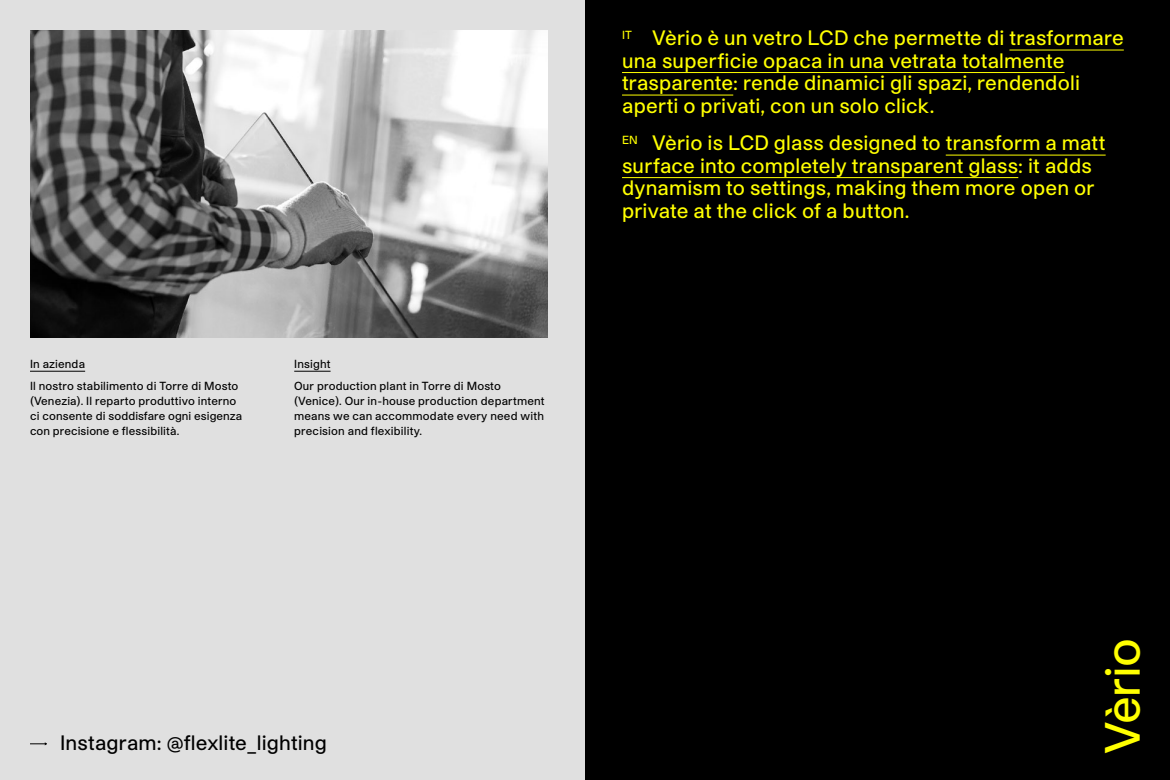
<style>
.page{position:relative;width:1170px;height:780px;background:#fff}
.page>*{position:absolute;margin:0;border:0;box-sizing:border-box;transform-origin:0 0}
.t1{font:500 47.5px "Studio Pro";letter-spacing:-.01em;color:#ff0}
.t2{font:500 20px/22.5px "Studio Pro";letter-spacing:.01em;color:#ff0}
.t3{font:500 20px "Studio Pro";letter-spacing:.01em;color:#000}
.t4{font:500 11.25px/15px "Studio Pro";letter-spacing:.015em;color:#000}
.s1{font-size:17.5px}
</style>
<div class="page">
<div style="left:0;top:0;width:585px;height:780px;background:#e0e0e0"></div>
<img style="left:30px;top:30px;width:518px;height:308px">
<div style="left:585px;top:0;width:584px;height:780px;background:#000"></div>
<hr style="left:1009px;top:50px;width:114px;height:1px;background:#ff0">
<hr style="left:622px;top:72px;width:442px;height:1px;background:#ff0">
<hr style="left:622px;top:95px;width:111px;height:1px;background:#ff0">
<hr style="left:945px;top:155px;width:160px;height:1px;background:#ff0">
<hr style="left:622px;top:177px;width:396px;height:1px;background:#ff0">
<hr style="left:294px;top:371px;width:36px;height:1px;background:#000">
<hr style="left:30px;top:371px;width:55px;height:1px;background:#000">
<svg style="left:30px;top:742px;width:17px;height:3px"></svg>
<p class="t4" style="left:30px;top:352px;width:210px;line-height:22.5px">In azienda<br>Il nostro stabilimento di Torre di Mosto</p>
<p class="t4" style="left:30px;top:393px;width:214px">(Venezia). Il reparto produttivo interno ci consente di soddisfare ogni esigenza con precisione e flessibilità.</p>
<p class="t4" style="left:294px;top:352px;width:208px;line-height:22.5px">Insight<br>Our production plant in Torre di Mosto</p>
<p class="t4" style="left:294px;top:393px;width:252px;text-align:justify">(Venice). Our in-house production department means we can accommodate every need with precision and flexibility.</p>
<p class="t2" style="left:622px;top:26px;width:503px"><sup>IT</sup> Vèrio è un vetro LCD che permette di trasformare una superficie opaca in una vetrata totalmente trasparente: rende dinamici gli spazi, rendendoli aperti o privati, con un solo click.</p>
<p class="t2" style="left:622px;top:131px;width:485px"><sup>EN</sup> Vèrio is LCD glass designed to transform a matt surface into completely transparent glass: it adds dynamism to settings, making them more open or private at the click of a button.</p>
<p class="t3" style="left:60px;top:730px;width:268px">Instagram: <span class="s1">@</span>flexlite_lighting</p>
<h1 class="t1" style="left:1091px;top:754px;width:118px;rotate:-90deg">Vèrio</h1>
</div>
